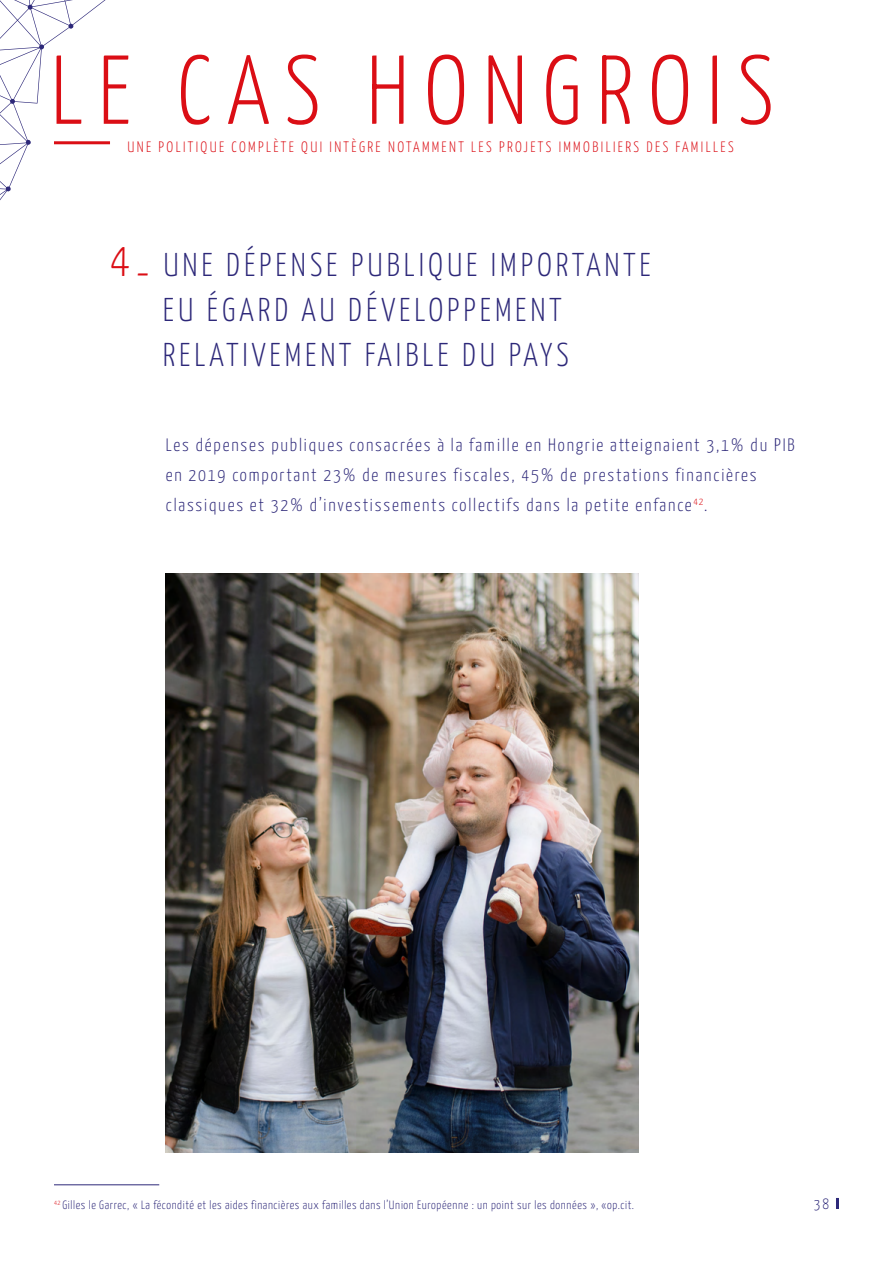
<style>
.page{position:relative;width:893px;height:1263px;background:#fff}
.page>*{position:absolute;margin:0;border:0;box-sizing:border-box;transform-origin:0 0}
.t1{font:200 97.5px "Yanone Kaffeesatz";letter-spacing:.15em;color:#db0e15}
.t2{font:200 33px/45px "Yanone Kaffeesatz";letter-spacing:.12em;color:#2d2879}
.t3{font:200 18px/30px "Yanone Kaffeesatz";letter-spacing:.1em;color:#2d2879}
.t4{font:200 15px "Yanone Kaffeesatz";letter-spacing:.16em;color:#db0e15}
.t5{font:200 15px "Yanone Kaffeesatz";color:#2d2879}
.t6{font:200 12px "Yanone Kaffeesatz";letter-spacing:.05em;color:#2d2879}
.s1{font-size:48px;color:#db0e15}
</style>
<div class="page">
<svg style="left:836px;top:1198px;width:3px;height:11px"></svg>
<svg style="left:0;top:0;width:110px;height:200px"></svg>
<hr style="left:54px;top:141px;width:56px;height:3px;background:#db0e15">
<hr style="left:54px;top:1184px;width:105px;height:1px;background:#2d2879">
<img style="left:166px;top:573px;width:472px;height:579px">
<h1 class="t1" style="left:51px;top:20px;width:724px">LE CAS HONGROIS</h1>
<p class="t4" style="left:128px;top:136px;width:607px">UNE POLITIQUE COMPLÈTE QUI INTÈGRE NOTAMMENT LES PROJETS IMMOBILIERS DES FAMILLES</p>
<h2 class="t2" style="left:163px;top:240px;width:489px;text-indent:-53px"><span class="s1">4-</span> UNE DÉPENSE PUBLIQUE IMPORTANTE<br>EU ÉGARD AU DÉVELOPPEMENT<br>RELATIVEMENT FAIBLE DU PAYS</h2>
<p class="t3" style="left:166px;top:429px;width:630px">Les dépenses publiques consacrées à la famille en Hongrie atteignaient 3,1% du PIB en 2019 comportant 23% de mesures fiscales, 45% de prestations financières classiques et 32% d’investissements collectifs dans la petite enfance<sup>42</sup>.</p>
<p class="t6" style="left:54px;top:1196px;width:582px"><sup>42</sup> Gilles le Garrec, « La fécondité et les aides financières aux familles dans l’Union Européenne : un point sur les données », «op.cit.</p>
<p class="t5" style="left:814px;top:1193px;width:17px">38</p>
</div>
